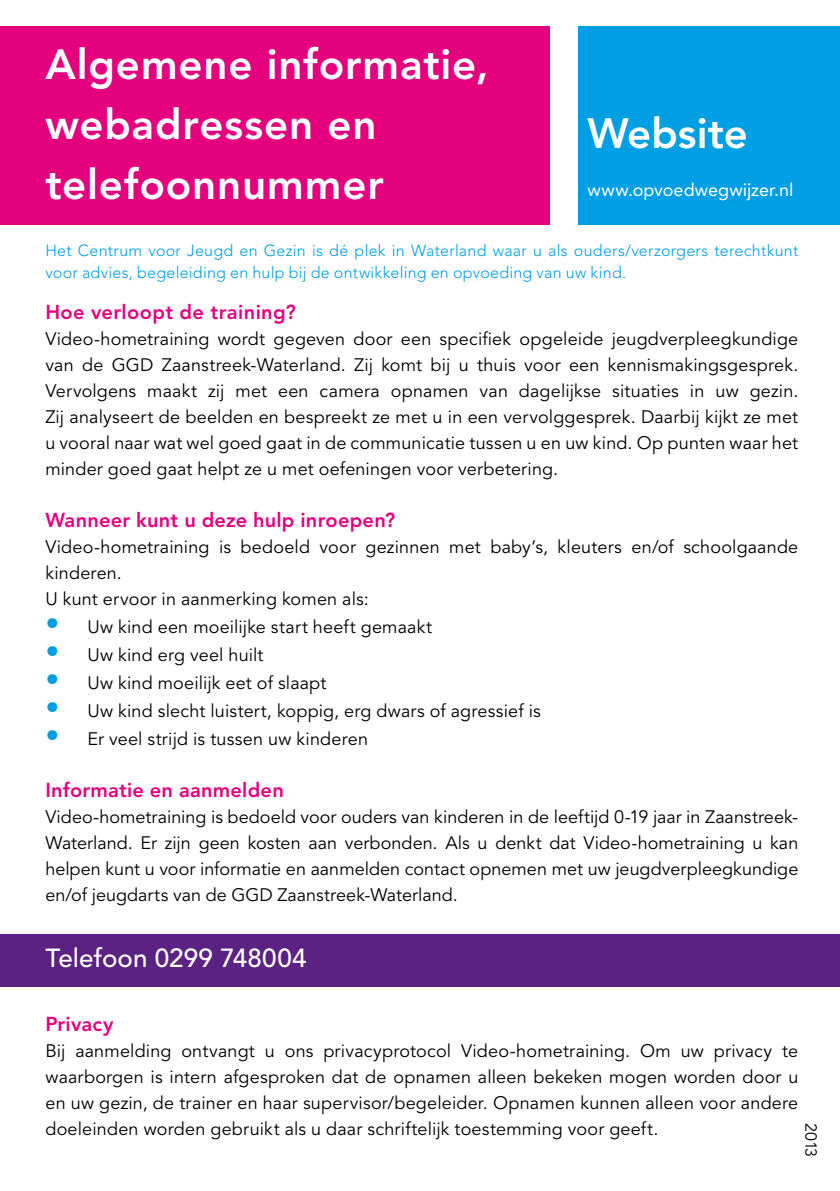
<style>
.page{position:relative;width:840px;height:1191px;background:#fff}
.page>*{position:absolute;margin:0;border:0;box-sizing:border-box;transform-origin:0 0}
.t1{font:800 42px/60px "Avenir";letter-spacing:.02em;color:#fff}
.t2{font:800 42px "Avenir";color:#fff}
.t3{font:500 26px "Avenir";letter-spacing:.005em;color:#fff}
.t4{font:800 20px "Avenir";letter-spacing:.01em;color:#e5007d}
.t5{font:18px/26px "Avenir";letter-spacing:.01em;color:#000;text-align:justify}
.t6{font:18px "Avenir";letter-spacing:.005em;color:#fff}
.t7{font:300 16px/21.6px "Avenir";letter-spacing:.015em;color:#009ee3}
.t8{font:16px "Avenir";color:#000}
.s1{font-weight:800;font-size:28px;color:#009ee3}
</style>
<div class="page">
<div style="left:0;top:27px;width:549px;height:198px;background:#e5007d"></div>
<div style="left:578px;top:27px;width:261px;height:198px;background:#009ee3"></div>
<div style="left:0;top:934px;width:839px;height:53px;background:#5b2283"></div>
<h1 class="t1" style="left:45px;top:34px;width:444px">Algemene informatie, webadressen en telefoonnummer</h1>
<h1 class="t2" style="left:587px;top:109px;width:162px">Website</h1>
<p class="t6" style="left:587px;top:180px;width:207px">www.opvoedwegwijzer.nl</p>
<p class="t7" style="left:45px;top:240px;width:754px">Het Centrum voor Jeugd en Gezin is dé plek in Waterland waar u als ouders/verzorgers terechtkunt voor advies, begeleiding en hulp bij de ontwikkeling en opvoeding van uw kind.</p>
<p class="t4" style="left:45px;top:300px;width:252px">Hoe verloopt de training?</p>
<p class="t5" style="left:45px;top:326px;width:754px">Video-hometraining wordt gegeven door een specifiek opgeleide jeugdverpleegkundige van de GGD Zaanstreek-Waterland. Zij komt bij u thuis voor een kennismakingsgesprek.<br>Vervolgens maakt zij met een camera opnamen van dagelijkse situaties in uw gezin.<br>Zij analyseert de beelden en bespreekt ze met u in een vervolggesprek. Daarbij kijkt ze met u vooral naar wat wel goed gaat in de communicatie tussen u en uw kind. Op punten waar het minder goed gaat helpt ze u met oefeningen voor verbetering.</p>
<p class="t4" style="left:45px;top:508px;width:351px">Wanneer kunt u deze hulp inroepen?</p>
<p class="t5" style="left:45px;top:534px;width:754px;text-align:left">Video-hometraining is bedoeld voor gezinnen met baby’s, kleuters en/of schoolgaande kinderen.<br>U kunt ervoor in aanmerking komen als:</p>
<p class="t5" style="left:45px;top:614px;width:388px"><span class="s1">•</span> Uw kind een moeilijke start heeft gemaakt</p>
<p class="t5" style="left:45px;top:642px;width:219px"><span class="s1">•</span> Uw kind erg veel huilt</p>
<p class="t5" style="left:45px;top:670px;width:282px"><span class="s1">•</span> Uw kind moeilijk eet of slaapt</p>
<p class="t5" style="left:45px;top:698px;width:496px"><span class="s1">•</span> Uw kind slecht luistert, koppig, erg dwars of agressief is</p>
<p class="t5" style="left:45px;top:726px;width:324px"><span class="s1">•</span> Er veel strijd is tussen uw kinderen</p>
<p class="t4" style="left:45px;top:778px;width:240px">Informatie en aanmelden</p>
<p class="t5" style="left:45px;top:804px;width:754px">Video-hometraining is bedoeld voor ouders van kinderen in de leeftijd 0-19 jaar in Zaanstreek-Waterland. Er zijn geen kosten aan verbonden. Als u denkt dat Video-hometraining u kan helpen kunt u voor informatie en aanmelden contact opnemen met uw jeugdverpleegkundige en/of jeugdarts van de GGD Zaanstreek-Waterland.</p>
<h2 class="t3" style="left:45px;top:943px;width:262px">Telefoon 0299 748004</h2>
<p class="t4" style="left:45px;top:1012px;width:69px">Privacy</p>
<p class="t5" style="left:45px;top:1038px;width:754px">Bij aanmelding ontvangt u ons privacyprotocol Video-hometraining. Om uw privacy te waarborgen is intern afgesproken dat de opnamen alleen bekeken mogen worden door u en uw gezin, de trainer en haar supervisor/begeleider. Opnamen kunnen alleen voor andere doeleinden worden gebruikt als u daar schriftelijk toestemming voor geeft.</p>
<p class="t8" style="left:819px;top:1123px;width:36px;rotate:90deg">2013</p>
</div>
